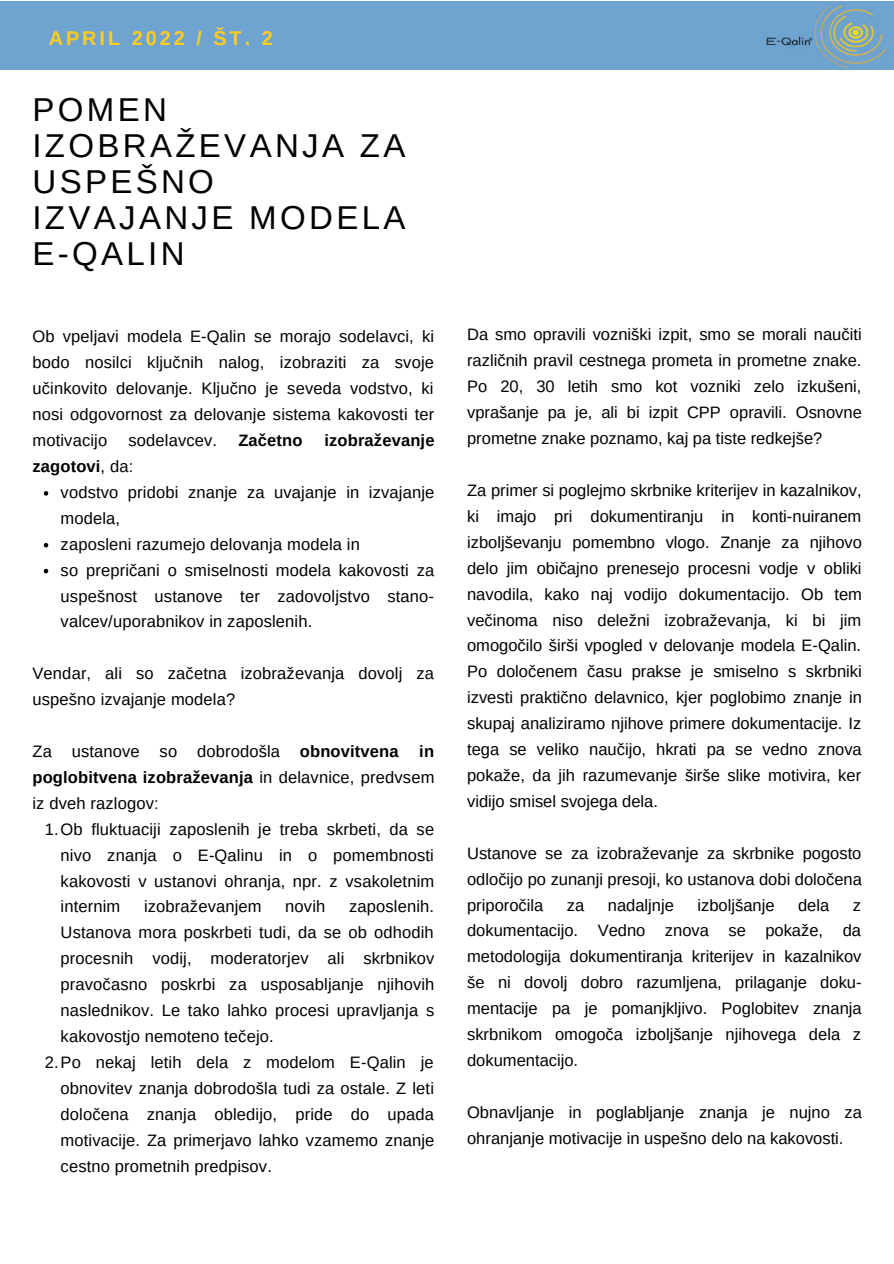
<style>
.page{position:relative;width:894px;height:1264px;background:#fff}
.page>*{position:absolute;margin:0;border:0;box-sizing:border-box;transform-origin:0 0}
.t1{font:33px/36px "Arimo";letter-spacing:.1em;color:#000}
.t2{font:700 19.8px "Arimo";letter-spacing:.15em;color:#ffcc1d}
.t3{font:16.5px/26px "Arimo";letter-spacing:.01em;color:#000;text-align:justify}
.t4{font:700 16.5px "Arimo";letter-spacing:.01em;color:#000}
.s1{font-weight:400}
.s2{font-weight:700}
</style>
<div class="page">
<div style="left:0;top:1px;width:893px;height:69px;background:#70a4d0"></div>
<img style="left:766px;top:4px;width:121px;height:64px">
<svg style="left:44px;top:491px;width:4px;height:4px"></svg>
<svg style="left:44px;top:543px;width:4px;height:4px"></svg>
<svg style="left:44px;top:569px;width:4px;height:4px"></svg>
<p class="t2" style="left:49px;top:27px;width:225px">APRIL 2022 / ŠT. 2</p>
<h1 class="t1" style="left:32px;top:91px;width:374px">POMEN<br>IZOBRAŽEVANJA ZA<br>USPEŠNO<br>IZVAJANJE MODELA<br>E-QALIN</h1>
<p class="t3" style="left:32px;top:324px;width:403px">Ob vpeljavi modela E-Qalin se morajo sodelavci, ki bodo nosilci ključnih nalog, izobraziti za svoje učinkovito delovanje. Ključno je seveda vodstvo, ki nosi odgovornost za delovanje sistema kakovosti ter motivacijo</p>
<p class="t3" style="left:128px;top:427px;width:90px">sodelavcev.</p>
<p class="t4" style="left:238px;top:431px;width:66px">Začetno</p>
<p class="t4" style="left:324px;top:431px;width:112px">izobraževanje</p>
<p class="t4" style="left:32px;top:457px;width:102px">zagotovi<span class="s1">, da:</span></p>
<p class="t3" style="left:61px;top:479px;width:375px;text-align:left">vodstvo pridobi znanje za uvajanje in izvajanje modela,<br>zaposleni razumejo delovanja modela in<br>so prepričani o smiselnosti modela kakovosti za uspešnost ustanove ter zadovoljstvo stano&shy;valcev/uporabnikov in zaposlenih.</p>
<p class="t3" style="left:32px;top:660px;width:403px">Vendar, ali so začetna izobraževanja dovolj za uspešno izvajanje modela?</p>
<p class="t3" style="left:32px;top:738px;width:403px">Za ustanove so dobrodošla <span class="s2">obnovitvena in poglobitvena izobraževanja</span> in delavnice, predvsem iz dveh razlogov:</p>
<p class="t3" style="left:61px;top:816px;width:375px;text-indent:-16px">1.Ob fluktuaciji zaposlenih je treba skrbeti, da se nivo znanja o E-Qalinu in o pomembnosti kakovosti v ustanovi ohranja, npr. z vsakoletnim internim</p>
<p class="t3" style="left:144px;top:893px;width:119px">izobraževanjem</p>
<p class="t3" style="left:285px;top:893px;width:42px">novih</p>
<p class="t3" style="left:349px;top:893px;width:86px">zaposlenih.</p>
<p class="t3" style="left:61px;top:919px;width:374px">Ustanova mora poskrbeti tudi, da se ob odhodih</p>
<p class="t3" style="left:61px;top:945px;width:375px">procesnih vodij, moderatorjev ali skrbnikov</p>
<p class="t3" style="left:61px;top:971px;width:375px">pravočasno poskrbi za usposabljanje njihovih</p>
<p class="t3" style="left:61px;top:997px;width:375px">naslednikov. Le tako lahko procesi upravljanja s</p>
<p class="t3" style="left:61px;top:1023px;width:215px">kakovostjo nemoteno tečejo.</p>
<p class="t3" style="left:45px;top:1049px;width:390px">2.Po nekaj letih dela z modelom E-Qalin je</p>
<p class="t3" style="left:61px;top:1075px;width:375px">obnovitev znanja dobrodošla tudi za ostale. Z leti</p>
<p class="t3" style="left:61px;top:1100px;width:375px">določena znanja obledijo, pride do upada</p>
<p class="t3" style="left:61px;top:1126px;width:375px">motivacije. Za primerjavo lahko vzamemo znanje</p>
<p class="t3" style="left:61px;top:1152px;width:213px">cestno prometnih predpisov.</p>
<p class="t3" style="left:467px;top:322px;width:396px">Da smo opravili vozniški izpit, smo se morali naučiti različnih pravil cestnega prometa in prometne znake.<br>Po 20, 30 letih smo kot vozniki zelo izkušeni, vprašanje pa je, ali bi izpit CPP opravili. Osnovne prometne znake poznamo, kaj pa tiste redkejše?</p>
<p class="t3" style="left:467px;top:477px;width:396px">Za primer si poglejmo skrbnike kriterijev in kazalnikov, ki imajo pri dokumentiranju in konti-nuiranem izboljševanju pomembno vlogo. Znanje za njihovo delo jim običajno prenesejo procesni vodje v obliki navodila, kako naj vodijo dokumentacijo. Ob tem večinoma niso deležni izobraževanja, ki bi jim omogočilo širši vpogled v delovanje modela E-Qalin.<br>Po določenem času prakse je smiselno s skrbniki izvesti praktično delavnico, kjer poglobimo znanje in skupaj analiziramo njihove primere dokumentacije. Iz tega se veliko naučijo, hkrati pa se vedno znova pokaže, da jih razumevanje širše slike motivira, ker vidijo smisel svojega dela.</p>
<p class="t3" style="left:467px;top:840px;width:396px">Ustanove se za izobraževanje za skrbnike pogosto odločijo po zunanji presoji, ko ustanova dobi določena priporočila</p>
<p class="t3" style="left:566px;top:891px;width:19px">za</p>
<p class="t3" style="left:607px;top:891px;width:68px">nadaljnje</p>
<p class="t3" style="left:697px;top:891px;width:79px">izboljšanje</p>
<p class="t3" style="left:797px;top:891px;width:33px">dela</p>
<p class="t3" style="left:467px;top:891px;width:396px;text-indent:385px">z dokumentacijo. Vedno znova se pokaže, da metodologija dokumentiranja kriterijev in kazalnikov še ni dovolj dobro razumljena, prilaganje doku&shy;mentacije pa je pomanjkljivo. Poglobitev znanja skrbnikom omogoča izboljšanje njihovega dela z dokumentacijo.</p>
<p class="t3" style="left:467px;top:1099px;width:396px">Obnavljanje in poglabljanje znanja je nujno za ohranjanje motivacije in uspešno delo na kakovosti.</p>
</div>
